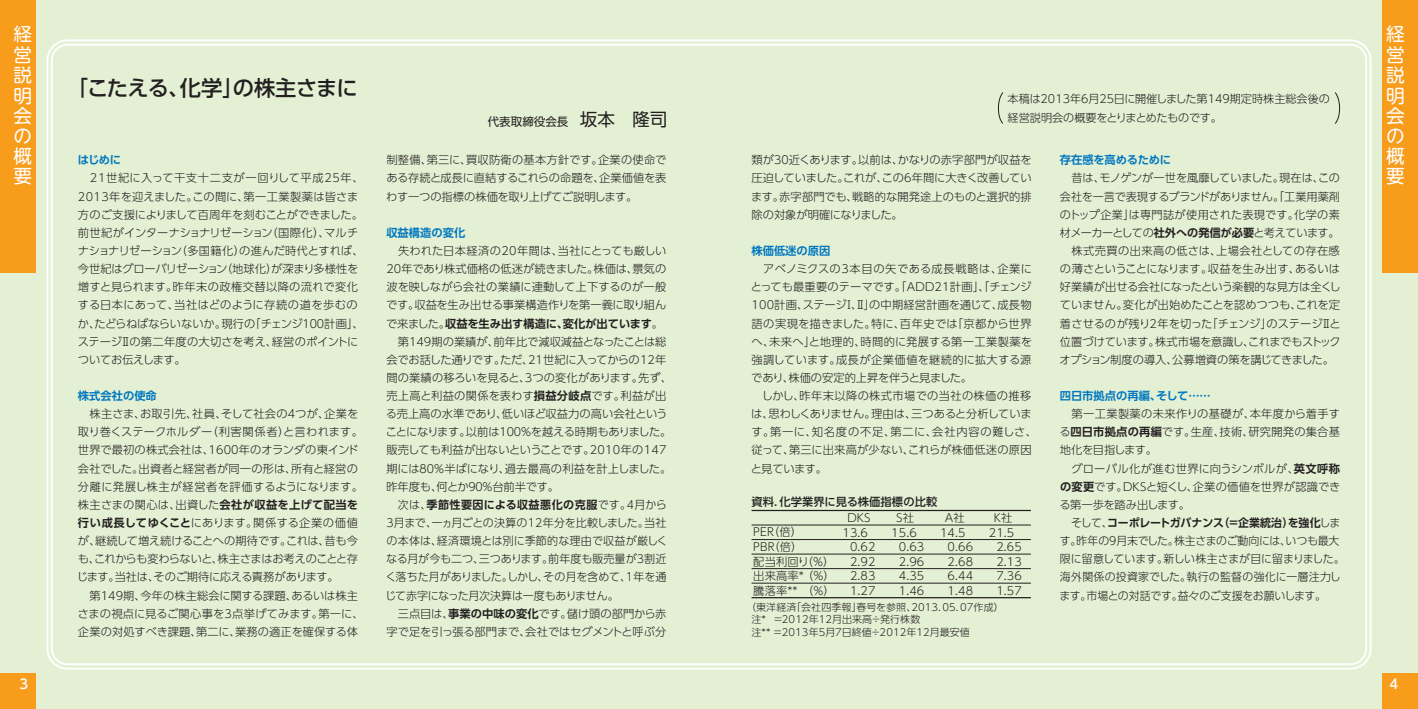
<style>
.page{position:relative;width:1418px;height:709px;background:#fff}
.page>*{position:absolute;margin:0;border:0;box-sizing:border-box;transform-origin:0 0}
.t1{font:500 21.25px "UD Shin Go Pro";letter-spacing:-.03em;color:#231f20}
.t2{font:18.62px/20.2px "UD Shin M Go Pro";color:#fff;text-align:justify}
.t3{font:500 13.25px "UD Shin Go NT Pr 6";color:#fff}
.t4{font:11.5px "UD Shin Go Pro";color:#231f20}
.t5{font:300 11.25px/18.1px "UD Shin Go Pro";color:#231f20}
.t6{font:500 11.25px "UD Shin Go Pro";letter-spacing:.01em;color:#231f20}
.t7{font:300 10px/12.5px "UD Shin Go Pro";letter-spacing:.01em;color:#231f20}
.s1{font-size:17.5px}
.s2{font-family:"UD Shin Go Pro De";font-weight:700;color:#0078c0}
.s3{font-family:"UD Shin Go Pro De";font-weight:700}
</style>
<div class="page">
<div style="left:0;top:0;width:1417px;height:709px;background:#e4f0d4"></div>
<div style="left:0;top:0;width:35px;height:273px;background:#f89c1c"></div>
<div style="left:1382px;top:0;width:35px;height:273px;background:#f89c1c"></div>
<div style="left:0;top:673px;width:35px;height:36px;background:#f89c1c"></div>
<div style="left:1382px;top:673px;width:35px;height:36px;background:#f89c1c"></div>
<hr style="left:751px;top:597px;width:279px;height:1px;background:#231f20">
<hr style="left:751px;top:583px;width:279px;height:1px;background:#231f20">
<hr style="left:751px;top:568px;width:279px;height:1px;background:#231f20">
<hr style="left:751px;top:554px;width:279px;height:1px;background:#231f20">
<hr style="left:751px;top:539px;width:279px;height:1px;background:#231f20">
<hr style="left:751px;top:525px;width:279px;height:1px;background:#231f20">
<hr style="left:751px;top:510px;width:279px;height:1px;background:#231f20">
<svg style="left:998px;top:92px;width:5px;height:32px"></svg>
<svg style="left:1334px;top:92px;width:6px;height:32px"></svg>
<p class="t2" style="left:14px;top:23px;width:20px">経営説明会の概要</p>
<p class="t2" style="left:1385px;top:23px;width:20px">経営説明会の概要</p>
<p class="t1" style="left:67px;top:71px;width:292px">「こたえる、化学」の株主さまに</p>
<p class="t5" style="left:1007px;top:90px;width:324px">本稿は2013年6月25日に開催しました第149期定時株主総会後の経営説明会の概要をとりまとめたものです。</p>
<p class="t4" style="left:488px;top:113px;width:181px">代表取締役会長　<span class="s1">坂本　隆司</span></p>
<p class="t5" style="left:751px;top:151px;width:282px;text-align:justify">類が３０近くあります。以前は、かなりの赤字部門が収益を圧迫していました。これが、この6年間に大きく改善しています。赤字部門でも、戦略的な開発途上のものと選択的排除の対象が明確になりました。</p>
<p class="t5" style="left:750px;top:241px;width:288px"><span class="s2">株価低迷の原因<br></span>　アベノミクスの3本目の矢である成長戦略は、企業にとっても最重要のテーマです。「ADD21計画」、「チェンジ<br>100計画、ステージⅠ、Ⅱ」の中期経営計画を通じて、成長物語の実現を描きました。特に、百年史では「京都から世界へ、未来へ」と地理的、時間的に発展する第一工業製薬を強調しています。成長が企業価値を継続的に拡大する源であり、株価の安定的上昇を伴うと見ました。<br>　しかし、昨年末以降の株式市場での当社の株価の推移は、思わしくありません。理由は、三つあると分析しています。第一に、知名度の不足、第二に、会社内容の難しさ、従って、第三に出来高が少ない、これらが株価低迷の原因と見ています。</p>
<p class="t5" style="left:1059px;top:151px;width:283px"><span class="s2">存在感を高めるために<br></span>　昔は、モノゲンが一世を風靡していました。現在は、この会社を一言で表現するブランドがありません。「工業用薬剤のトップ企業」は専門誌が使用された表現です。化学の素材メーカーとしての<span class="s3">社外への発信が必要</span>と考えています。　株式売買の出来高の低さは、上場会社としての存在感の薄さということになります。収益を生み出す、あるいは好業績が出せる会社になったという楽観的な見方は全くしていません。変化が出始めたことを認めつつも、これを定着させるのが残り2年を切った「チェンジ」のステージⅡと位置づけています。株式市場を意識し、これまでもストックオプション制度の導入、公募増資の策を講じてきました。</p>
<p class="t5" style="left:1059px;top:386px;width:287px"><span class="s2">四日市拠点の再編、そして……<br></span>　第一工業製薬の未来作りの基礎が、本年度から着手する<span class="s3">四日市拠点の再編</span>です。生産、技術、研究開発の集合基地化を目指します。<br>　グローバル化が進む世界に向うシンボルが、<span class="s3">英文呼称の変更</span>です。DKSと短くし、企業の価値を世界が認識できる第一歩を踏み出します。<br>　そして、<span class="s3">コーポレートガバナンス（＝企業統治）を強化</span>します。昨年の9月末でした。株主さまのご動向には、いつも最大限に留意しています。新しい株主さまが目に留まりました。海外関係の投資家でした。執行の監督の強化に一層注力します。市場との対話です。益々のご支援をお願いします。</p>
<p class="t5" style="left:386px;top:151px;width:282px;text-align:justify">制整備、第三に、買収防衛の基本方針です。企業の使命である存続と成長に直結するこれらの命題を、企業価値を表わす一つの指標の株価を取り上げてご説明します。</p>
<p class="t5" style="left:385px;top:223px;width:288px"><span class="s2">収益構造の変化<br></span>　失われた日本経済の20年間は、当社にとっても厳しい<br>20年であり株式価格の低迷が続きました。株価は、景気の波を映しながら会社の業績に連動して上下するのが一般です。収益を生み出せる事業構造作りを第一義に取り組んで来ました。<span class="s3">収益を生み出す構造に、変化が出ています</span>。　第149期の業績が、前年比で減収減益となったことは総会でお話した通りです。ただ、21世紀に入ってからの12年間の業績の移ろいを見ると、3つの変化があります。先ず、売上高と利益の関係を表わす<span class="s3">損益分岐点</span>です。利益が出る売上高の水準であり、低いほど収益力の高い会社ということになります。以前は１００％を越える時期もありました。販売しても利益が出ないということです。2010年の147期には８０％半ばになり、過去最高の利益を計上しました。昨年度も、何とか９０％台前半です。<br>　次は、<span class="s3">季節性要因による収益悪化の克服</span>です。4月から<br>3月まで、一ヵ月ごとの決算の12年分を比較しました。当社の本体は、経済環境とは別に季節的な理由で収益が厳しくなる月が今も二つ、三つあります。前年度も販売量が3割近く落ちた月がありました。しかし、その月を含めて、1年を通じて赤字になった月次決算は一度もありません。<br>　三点目は、<span class="s3">事業の中味の変化</span>です。儲け頭の部門から赤字で足を引っ張る部門まで、会社ではセグメントと呼ぶ分</p>
<p class="t5" style="left:78px;top:151px;width:287px"><span class="s2">はじめに<br></span>　21世紀に入って干支十二支が一回りして平成25年、<br>2013年を迎えました。この間に、第一工業製薬は皆さま方のご支援によりまして百周年を刻むことができました。前世紀がインターナショナリゼーション（国際化）、マルチナショナリゼーション（多国籍化）の進んだ時代とすれば、今世紀はグローバリゼーション（地球化）が深まり多様性を増すと見られます。昨年末の政権交替以降の流れで変化する日本にあって、当社はどのように存続の道を歩むのか、たどらねばならいないか。現行の「チェンジ１００計画」、ステージⅡの第二年度の大切さを考え、経営のポイントについてお伝えします。</p>
<p class="t5" style="left:77px;top:386px;width:288px"><span class="s2">株式会社の使命<br></span>　株主さま、お取引先、社員、そして社会の４つが、企業を取り巻くステークホルダー（利害関係者）と言われます。世界で最初の株式会社は、1600年のオランダの東インド会社でした。出資者と経営者が同一の形は、所有と経営の分離に発展し株主が経営者を評価するようになります。株主さまの関心は、出資した<span class="s3">会社が収益を上げて配当を行い成長してゆくこと</span>にあります。関係する企業の価値が、継続して増え続けることへの期待です。これは、昔も今も、これからも変わらないと、株主さまはお考えのことと存じます。当社は、そのご期待に応える責務があります。<br>　第149期、今年の株主総会に関する課題、あるいは株主さまの視点に見るご関心事を3点挙げてみます。第一に、企業の対処すべき課題、第二に、業務の適正を確保する体</p>
<p class="t6" style="left:751px;top:492px;width:187px">資料．化学業界に見る株価指標の比較</p>
<p class="t5" style="left:991px;top:508px;width:22px">Ｋ社</p>
<p class="t5" style="left:988px;top:523px;width:27px">21.5</p>
<p class="t5" style="left:996px;top:537px;width:27px">2.65</p>
<p class="t5" style="left:996px;top:552px;width:27px">2.13</p>
<p class="t5" style="left:996px;top:566px;width:27px">7.36</p>
<p class="t5" style="left:996px;top:581px;width:27px">1.57</p>
<p class="t5" style="left:943px;top:508px;width:23px">Ａ社</p>
<p class="t5" style="left:940px;top:523px;width:27px">14.5</p>
<p class="t5" style="left:947px;top:537px;width:27px">0.66</p>
<p class="t5" style="left:947px;top:552px;width:27px">2.68</p>
<p class="t5" style="left:947px;top:566px;width:27px">6.44</p>
<p class="t5" style="left:947px;top:581px;width:27px">1.48</p>
<p class="t5" style="left:893px;top:508px;width:22px">Ｓ社</p>
<p class="t5" style="left:891px;top:523px;width:27px">15.6</p>
<p class="t5" style="left:898px;top:537px;width:27px">0.63</p>
<p class="t5" style="left:898px;top:552px;width:27px">2.96</p>
<p class="t5" style="left:898px;top:566px;width:27px">4.35</p>
<p class="t5" style="left:898px;top:581px;width:27px">1.46</p>
<p class="t5" style="left:846px;top:508px;width:28px">ＤＫＳ</p>
<p class="t5" style="left:842px;top:523px;width:27px">13.6</p>
<p class="t5" style="left:850px;top:537px;width:27px">0.62</p>
<p class="t5" style="left:850px;top:552px;width:27px">2.92</p>
<p class="t5" style="left:850px;top:566px;width:27px">2.83</p>
<p class="t5" style="left:850px;top:581px;width:27px">1.27</p>
<p class="t5" style="left:753px;top:524px;width:83px;line-height:14.5px">PER（倍）<br>PBR（倍）<br>配当利回り（％）出来高率*（％）騰落率** （％）</p>
<p class="t7" style="left:751px;top:600px;width:254px;text-indent:-5px">（東洋経済「会社四季報」春号を参照、2013．05．07作成）注* ＝2012年12月出来高÷発行株数<br>注** ＝2013年5月7日終値÷2012年12月最安値</p>
<p class="t3" style="left:20px;top:673px;width:10px">3</p>
<p class="t3" style="left:1389px;top:673px;width:10px">4</p>
</div>
